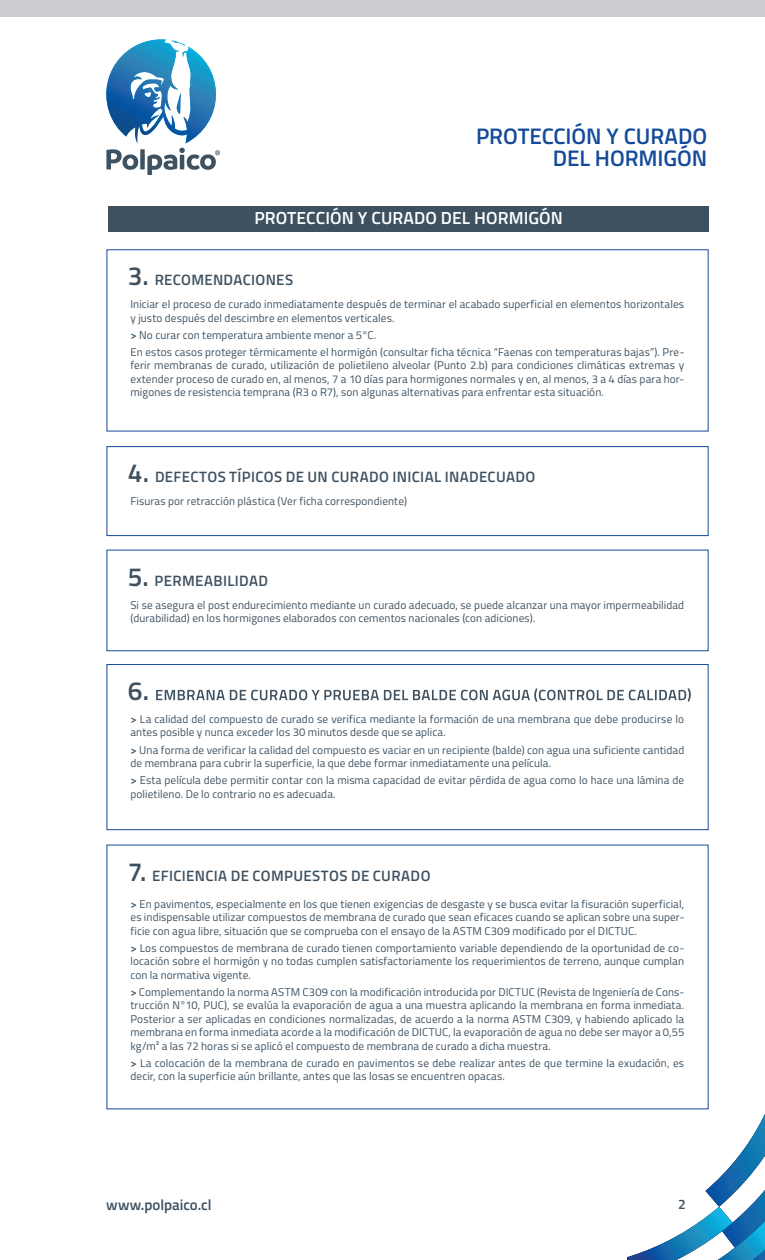
<style>
.page{position:relative;width:765px;height:1260px;background:#fff}
.page>*{position:absolute;margin:0;border:0;box-sizing:border-box;transform-origin:0 0}
.t1{font:600 26.25px "Titillium";color:#3e5160}
.t2{font:600 22.5px/22px "Titillium";letter-spacing:-.005em;color:#144a9a;text-align:right}
.t3{font:600 17.5px "Titillium";letter-spacing:.005em;color:#fff}
.t4{font:600 15px "Titillium";letter-spacing:.025em;color:#3e5160}
.t5{font:600 15px "Titillium";color:#3e5160}
.t6{font:600 13.75px "Titillium";color:#3e5160}
.t7{font:11.25px/13.5px "Titillium";letter-spacing:.01em;color:#3e5160}
.s1{font-size:26.25px}
.s2{font-weight:600}
</style>
<div class="page">
<svg style="left:628px;top:1101px;width:137px;height:159px"></svg>
<div style="left:0;top:0;width:765px;height:17px;background:#cbcdd1"></div>
<div style="left:108px;top:206px;width:601px;height:26px;background:#3e5160"></div>
<svg style="left:156px;top:688px;width:535px;height:14px"></svg>
<div style="left:107px;top:446px;width:601px;height:90px;border:1px solid #144a9a"></div>
<div style="left:107px;top:550px;width:601px;height:101px;border:1px solid #144a9a"></div>
<div style="left:107px;top:664px;width:601px;height:166px;border:1px solid #144a9a"></div>
<svg style="left:106px;top:143px;width:114px;height:32px"></svg>
<img style="left:106px;top:39px;width:110px;height:104px">
<img style="left:171px;top:40px;width:15px;height:6px">
<img style="left:177px;top:94px;width:4px;height:20px">
<h2 class="t2" style="left:476px;top:124px;width:233px">PROTECCIÓN Y CURADO<br>DEL HORMIGÓN</h2>
<h3 class="t3" style="left:254px;top:205px;width:310px">PROTECCIÓN Y CURADO DEL HORMIGÓN</h3>
<h3 class="t4" style="left:128px;top:269px;width:167px"><span class="s1">3.</span> RECOMENDACIONES</h3>
<p class="t7" style="left:130px;top:297px;width:555px">Iniciar el proceso de curado inmediatamente después de terminar el acabado superficial en elementos horizontales y justo después del descimbre en elementos verticales.</p>
<p class="t7" style="left:130px;top:326px;width:556px;line-height:17px"><span class="s2">&gt;</span> No curar con temperatura ambiente menor a 5°C.<br>En estos casos proteger térmicamente el hormigón (consultar ficha técnica “Faenas con temperaturas bajas”). Pre-</p>
<p class="t7" style="left:130px;top:358px;width:556px;text-align:justify">ferir membranas de curado, utilización de polietileno alveolar (Punto 2.b) para condiciones climáticas extremas y extender proceso de curado en, al menos, 7 a 10 días para hormigones normales y en, al menos, 3 a 4 días para hor&shy;migones de resistencia temprana (R3 o R7), son algunas alternativas para enfrentar esta situación.</p>
<h3 class="t4" style="left:128px;top:466px;width:409px"><span class="s1">4.</span> DEFECTOS TÍPICOS DE UN CURADO INICIAL INADECUADO</h3>
<p class="t7" style="left:130px;top:494px;width:278px">Fisuras por retracción plástica (Ver ficha correspondiente)</p>
<h3 class="t4" style="left:128px;top:569px;width:142px"><span class="s1">5.</span> PERMEABILIDAD</h3>
<p class="t7" style="left:130px;top:597px;width:555px">Si se asegura el post endurecimiento mediante un curado adecuado, se puede alcanzar una mayor impermeabilidad (durabilidad) en los hormigones elaborados con cementos nacionales (con adiciones).</p>
<h1 class="t1" style="left:128px;top:671px;width:23px">6.</h1>
<p class="t7" style="left:130px;top:712px;width:555px"><span class="s2">&gt;</span> La calidad del compuesto de curado se verifica mediante la formación de una membrana que debe producirse lo antes posible y nunca exceder los 30 minutos desde que se aplica.</p>
<p class="t7" style="left:130px;top:742px;width:555px"><span class="s2">&gt;</span> Una forma de verificar la calidad del compuesto es vaciar en un recipiente (balde) con agua una suficiente cantidad de membrana para cubrir la superficie, la que debe formar inmediatamente una película.</p>
<p class="t7" style="left:130px;top:773px;width:555px"><span class="s2">&gt;</span> Esta película debe permitir contar con la misma capacidad de evitar pérdida de agua como lo hace una lámina de polietileno. De lo contrario no es adecuada.</p>
<h3 class="t4" style="left:128px;top:864px;width:304px"><span class="s1">7.</span> EFICIENCIA DE COMPUESTOS DE CURADO</h3>
<p class="t7" style="left:130px;top:896px;width:556px;text-align:justify"><span class="s2">&gt;</span> En pavimentos, especialmente en los que tienen exigencias de desgaste y se busca evitar la fisuración superficial, es indispensable utilizar compuestos de membrana de curado que sean eficaces cuando se aplican sobre una super&shy;ficie con agua libre, situación que se comprueba con el ensayo de la ASTM C309 modificado por el DICTUC.</p>
<p class="t7" style="left:130px;top:940px;width:556px;text-align:justify"><span class="s2">&gt;</span> Los compuestos de membrana de curado tienen comportamiento variable dependiendo de la oportunidad de co&shy;locación sobre el hormigón y no todas cumplen satisfactoriamente los requerimientos de terreno, aunque cumplan con la normativa vigente.</p>
<p class="t7" style="left:130px;top:984px;width:556px;text-align:justify"><span class="s2">&gt;</span> Complementando la norma ASTM C309 con la modificación introducida por DICTUC (Revista de Ingeniería de Cons&shy;trucción N°10, PUC), se evalúa la evaporación de agua a una muestra aplicando la membrana en forma inmediata.<br>Posterior a ser aplicadas en condiciones normalizadas, de acuerdo a la norma ASTM C309, y habiendo aplicado la membrana en forma inmediata acorde a la modificación de DICTUC, la evaporación de agua no debe ser mayor a 0,55 kg/m² a las 72 horas si se aplicó el compuesto de membrana de curado a dicha muestra.</p>
<p class="t7" style="left:130px;top:1055px;width:555px"><span class="s2">&gt;</span> La colocación de la membrana de curado en pavimentos se debe realizar antes de que termine la exudación, es decir, con la superficie aún brillante, antes que las losas se encuentren opacas.</p>
<h3 class="t5" style="left:106px;top:1193px;width:107px">www.polpaico.cl</h3>
<p class="t6" style="left:678px;top:1193px;width:9px">2</p>
</div>
